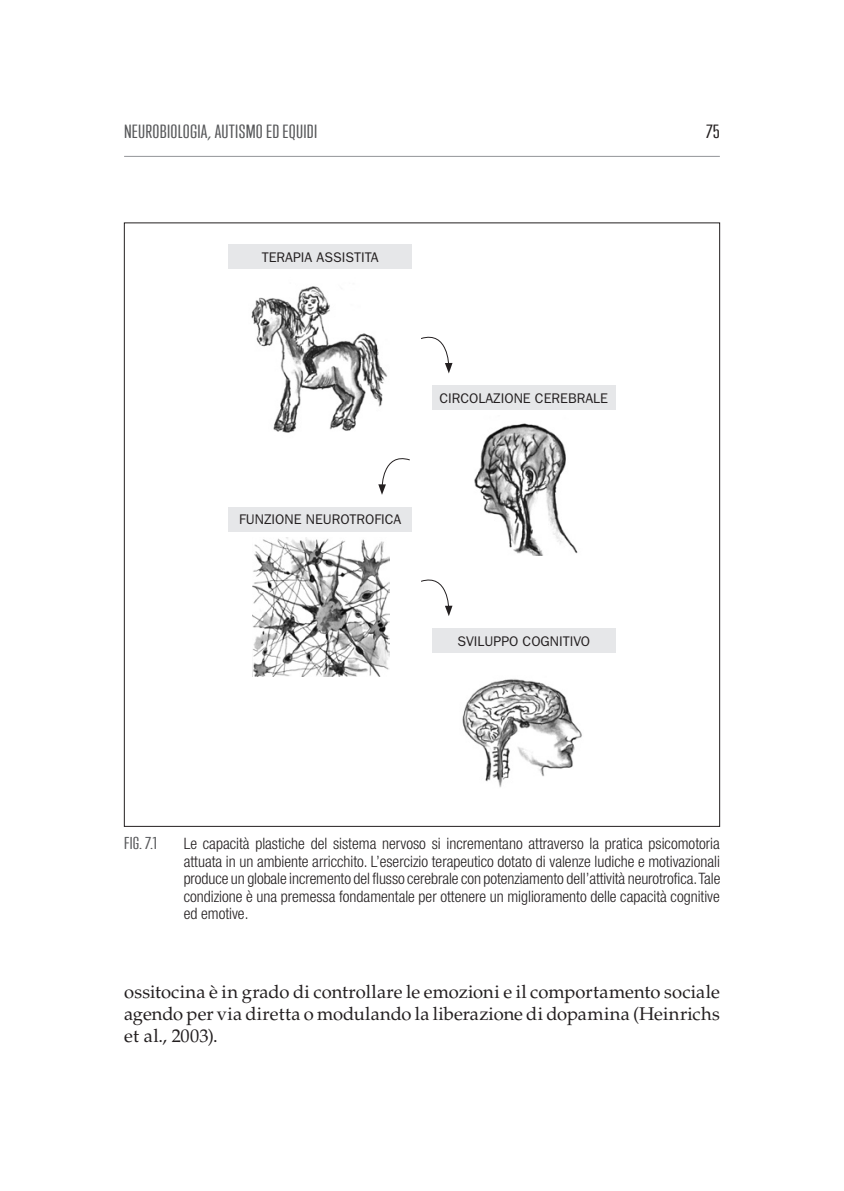
<style>
.page{position:relative;width:844px;height:1191px;background:#fff}
.page>*{position:absolute;margin:0;border:0;box-sizing:border-box;transform-origin:0 0}
.t1{font:18.38px/22.1px "Palatino LT Std";letter-spacing:.005em;color:#231f20;text-align:justify}
.t2{font:17.5px "Trump Soft Pro";letter-spacing:.01em;color:#57585a;scale:1.3 1}
.t3{font:17.5px "Trump Soft Pro";color:#231f20;scale:1.3 1}
.t4{font:300 condensed 15.75px/17.5px "Helvetica Neue LT Std";color:#231f20;text-align:justify}
.t5{font:15.75px "Trump Soft Pro";color:#57585a;scale:1.3 1}
.t6{font:14px "ITC Franklin Gothic Std";color:#231f20}
</style>
<div class="page">
<hr style="left:124px;top:156px;width:595px;height:1px;background:#939598">
<svg style="left:421px;top:336px;width:31px;height:37px"></svg>
<svg style="left:421px;top:579px;width:31px;height:37px"></svg>
<svg style="left:378px;top:458px;width:32px;height:37px"></svg>
<img style="left:251px;top:286px;width:136px;height:147px">
<div style="left:228px;top:245px;width:183px;height:24px;background:#e6e7e9"></div>
<img style="left:474px;top:423px;width:104px;height:133px">
<div style="left:432px;top:386px;width:183px;height:24px;background:#e6e7e9"></div>
<img style="left:462px;top:679px;width:120px;height:109px">
<div style="left:432px;top:628px;width:183px;height:25px;background:#e6e7e9"></div>
<img style="left:252px;top:537px;width:137px;height:139px">
<div style="left:228px;top:507px;width:183px;height:24px;background:#e6e7e9"></div>
<p class="t2" style="left:124px;top:121px;width:150px">NEUROBIOLOGIA, AUTISMO ED EQUIDI</p>
<p class="t3" style="left:706px;top:121px;width:12px">75</p>
<p class="t6" style="left:261px;top:249px;width:118px">TERAPIA ASSISTITA</p>
<p class="t6" style="left:439px;top:390px;width:170px">CIRCOLAZIONE CEREBRALE</p>
<p class="t6" style="left:239px;top:511px;width:164px">FUNZIONE NEUROTROFICA</p>
<p class="t6" style="left:457px;top:633px;width:134px">SVILUPPO COGNITIVO</p>
<p class="t5" style="left:124px;top:834px;width:27px">FIG. 7.1</p>
<p class="t4" style="left:184px;top:835px;width:538px">Le capacità plastiche del sistema nervoso si incrementano attraverso la pratica psicomotoria attuata in un ambiente arricchito. L’esercizio terapeutico dotato di valenze ludiche e motivazionali produce un globale incremento del flusso cerebrale con potenziamento dell’attività neurotrofica. Tale condizione è una premessa fondamentale per ottenere un miglioramento delle capacità cognitive ed emotive.</p>
<p class="t1" style="left:124px;top:981px;width:597px">ossitocina è in grado di controllare le emozioni e il comportamento sociale agendo per via diretta o modulando la liberazione di dopamina (Heinrichs et al., 2003).</p>
</div>
